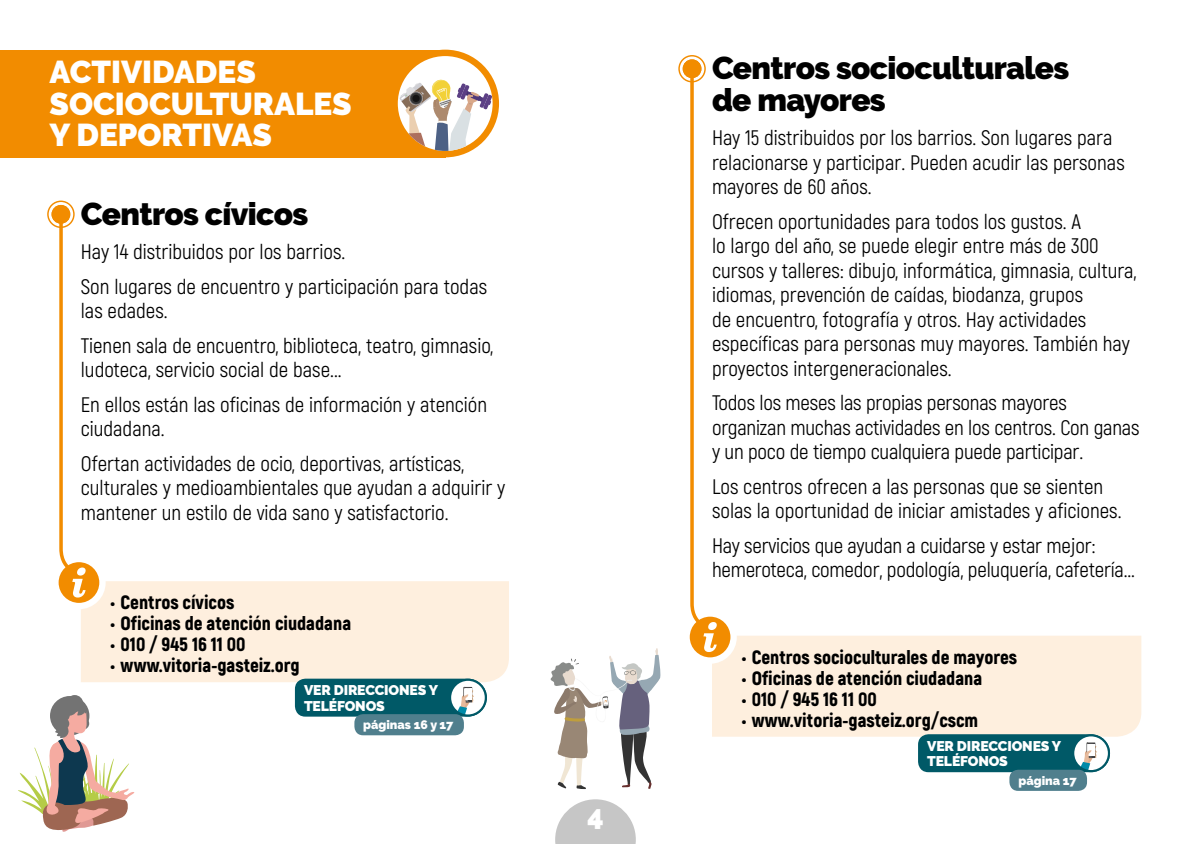
<style>
.page{position:relative;width:1191px;height:844px;background:#fff}
.page>*{position:absolute;margin:0;border:0;box-sizing:border-box;transform-origin:0 0}
.t1{font:900 31.5px/31.5px "Raleway";letter-spacing:-.02em;color:#000}
.t2{font:900 31.5px/31.5px "Raleway";color:#fff}
.t3{font:900 28px "Raleway";color:#fff}
.t4{font:21px/24.5px "Akrobat";color:#000}
.t5{font:900 19.25px "Akrobat";color:#000}
.t6{font:900 14px/15.8px "Raleway";letter-spacing:-.01em;color:#fff}
.t7{font:900 12.25px "Raleway";color:#fff}
</style>
<div class="page">
<svg style="left:555px;top:799px;width:81px;height:44px"></svg>
<div style="left:0;top:50px;width:445px;height:107px;background:#f28c00"></div>
<div style="left:391px;top:50px;width:108px;height:107px;background:#f28c00;border-radius:50%"></div>
<div style="left:682px;top:59px;width:19px;height:19px;background:#f28c00;border-radius:50%"></div>
<div style="left:678px;top:55px;width:28px;height:27px;border:1px solid #f28c00;border-radius:50%"></div>
<div style="left:682px;top:59px;width:19px;height:19px;border:4px solid #f28c00;border-radius:50%"></div>
<div style="left:81px;top:581px;width:428px;height:101px;background:#feefde"></div>
<svg style="left:55px;top:559px;width:47px;height:47px"></svg>
<div style="left:52px;top:555px;width:54px;height:54px;border:6px solid #fff;border-radius:50%"></div>
<div style="left:712px;top:635px;width:429px;height:101px;background:#feefde"></div>
<svg style="left:686px;top:613px;width:47px;height:47px"></svg>
<div style="left:683px;top:610px;width:54px;height:53px;border:6px solid #fff;border-radius:50%"></div>
<svg style="left:550px;top:648px;width:111px;height:140px"></svg>
<svg style="left:58px;top:211px;width:28px;height:386px"></svg>
<svg style="left:688px;top:61px;width:29px;height:591px"></svg>
<div style="left:398px;top:56px;width:94px;height:95px;background:#fff;border-radius:50%"></div>
<svg style="left:399px;top:79px;width:93px;height:72px"></svg>
<div style="left:59px;top:696px;width:19px;height:19px;background:#737373;border-radius:50%"></div>
<svg style="left:66px;top:694px;width:17px;height:18px"></svg>
<svg style="left:18px;top:699px;width:117px;height:132px"></svg>
<div style="left:354px;top:714px;width:110px;height:21px;background:#507f8d;border-radius:9px"></div>
<svg style="left:295px;top:678px;width:192px;height:38px;background:#28727d"></svg>
<div style="left:449px;top:678px;width:38px;height:38px;border:2px solid #005967;border-radius:50%"></div>
<div style="left:1009px;top:769px;width:78px;height:21px;background:#507f8d;border-radius:9px"></div>
<svg style="left:918px;top:734px;width:192px;height:38px;background:#25707c"></svg>
<div style="left:1072px;top:734px;width:38px;height:38px;border:2px solid #005967;border-radius:50%"></div>
<div style="left:52px;top:205px;width:18px;height:18px;background:#f28c00;border-radius:50%"></div>
<div style="left:47px;top:200px;width:28px;height:28px;border:1px solid #f28c00;border-radius:50%"></div>
<div style="left:52px;top:205px;width:18px;height:18px;border:4px solid #f28c00;border-radius:50%"></div>
<h1 class="t2" style="left:50px;top:56px;width:303px">ACTIVIDADES<br>SOCIOCULTURALES<br>Y DEPORTIVAS</h1>
<h1 class="t1" style="left:712px;top:52px;width:359px">Centros socioculturales de mayores</h1>
<p class="t4" style="left:712px;top:126px;width:414px">Hay 15 distribuidos por los barrios. Son lugares para relacionarse y participar. Pueden acudir las personas mayores de 60 años.</p>
<p class="t4" style="left:712px;top:209px;width:426px">Ofrecen oportunidades para todos los gustos. A<br>lo largo del año, se puede elegir entre más de 300 cursos y talleres: dibujo, informática, gimnasia, cultura, idiomas, prevención de caídas, biodanza, grupos<br>de encuentro, fotografía y otros. Hay actividades específicas para personas muy mayores. También hay proyectos intergeneracionales.</p>
<p class="t4" style="left:712px;top:390px;width:429px">Todos los meses las propias personas mayores organizan muchas actividades en los centros. Con ganas y un poco de tiempo cualquiera puede participar.</p>
<p class="t4" style="left:712px;top:474px;width:411px">Los centros ofrecen a las personas que se sienten solas la oportunidad de iniciar amistades y aficiones.</p>
<p class="t4" style="left:712px;top:533px;width:424px">Hay servicios que ayudan a cuidarse y estar mejor: hemeroteca, comedor, podología, peluquería, cafetería...</p>
<h1 class="t1" style="left:81px;top:198px;width:229px">Centros cívicos</h1>
<p class="t4" style="left:81px;top:235px;width:408px;line-height:34.5px">Hay 14 distribuidos por los barrios.<br>Son lugares de encuentro y participación para todas</p>
<p class="t4" style="left:81px;top:293px;width:414px;line-height:34.5px">las edades.<br>Tienen sala de encuentro, biblioteca, teatro, gimnasio,</p>
<p class="t4" style="left:81px;top:352px;width:408px;line-height:34.5px">ludoteca, servicio social de base...<br>En ellos están las oficinas de información y atención</p>
<p class="t4" style="left:81px;top:411px;width:385px;line-height:34.5px">ciudadana.<br>Ofertan actividades de ocio, deportivas, artísticas,</p>
<p class="t4" style="left:81px;top:475px;width:426px">culturales y medioambientales que ayudan a adquirir y mantener un estilo de vida sano y satisfactorio.</p>
<p class="t5" style="left:111px;top:590px;width:125px">• Centros cívicos</p>
<p class="t5" style="left:111px;top:611px;width:242px">• Oficinas de atención ciudadana</p>
<p class="t5" style="left:111px;top:632px;width:136px">• 010 / 945 16 11 00</p>
<p class="t5" style="left:111px;top:653px;width:191px">• www.vitoria-gasteiz.org</p>
<p class="t5" style="left:741px;top:644px;width:277px">• Centros socioculturales de mayores</p>
<p class="t5" style="left:741px;top:665px;width:242px">• Oficinas de atención ciudadana</p>
<p class="t5" style="left:741px;top:686px;width:136px">• 010 / 945 16 11 00</p>
<p class="t5" style="left:741px;top:707px;width:238px">• www.vitoria-gasteiz.org/cscm</p>
<p class="t6" style="left:304px;top:682px;width:136px">VER DIRECCIONES Y<br>TELÉFONOS</p>
<p class="t7" style="left:363px;top:717px;width:92px">páginas 16 y 17</p>
<h2 class="t3" style="left:587px;top:802px;width:18px">4</h2>
<p class="t6" style="left:927px;top:737px;width:136px">VER DIRECCIONES Y<br>TELÉFONOS</p>
<p class="t7" style="left:1018px;top:773px;width:60px">página 17</p>
</div>
